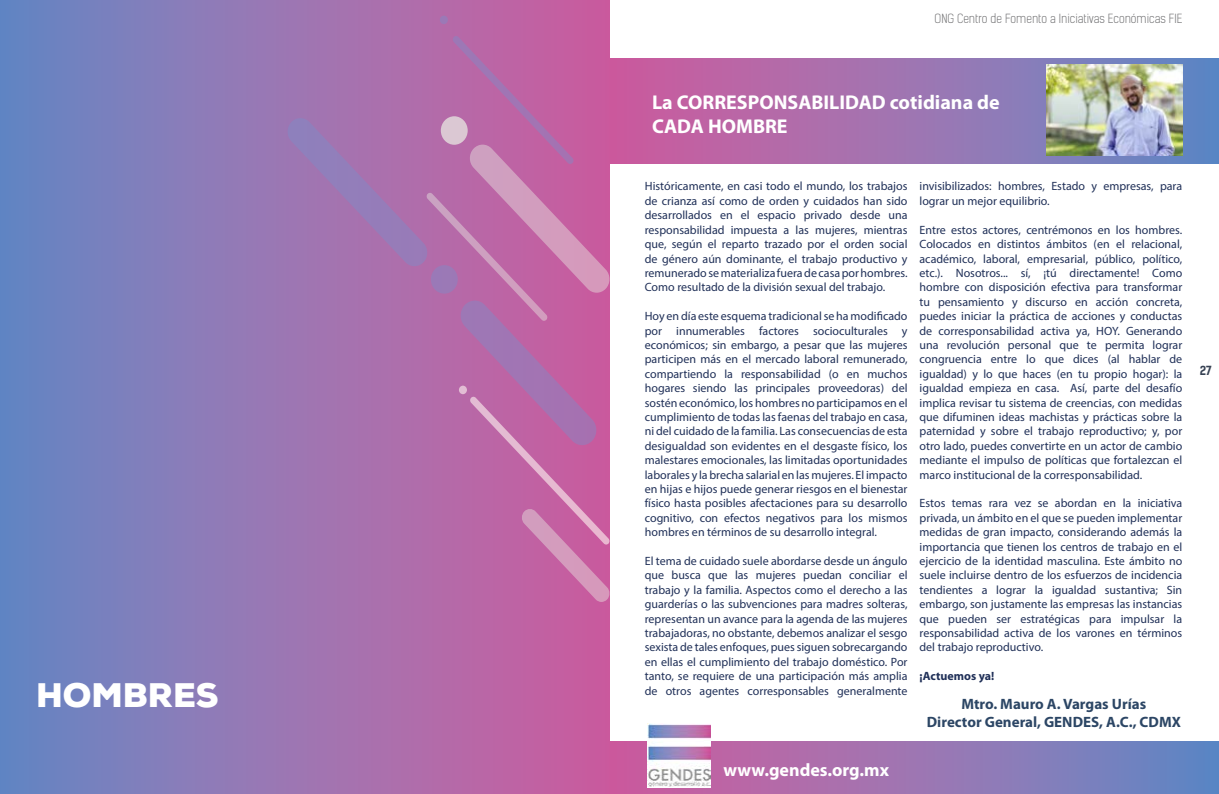
<style>
.page{position:relative;width:1219px;height:794px;background:#fff}
.page>*{position:absolute;margin:0;border:0;box-sizing:border-box;transform-origin:0 0}
.t1{font:900 34px "Nexa";color:#fff}
.t2{font:700 20px/24px "Myriad Pro";color:#fff}
.t3{font:700 18px "Myriad Pro";color:#fff}
.t4{font:700 15px/18px "Myriad Pro";color:#2c4665;text-align:center}
.t5{font:12px/14.4px "Myriad Pro";color:#203058;text-align:justify}
.t6{font:300 12px "Kelson Sans";color:#6b6b6d}
.t7{font:700 12px "Myriad Pro";color:#203058}
.t8{font:12px "Kelson Sans Bold BG";color:#364153}
</style>
<div class="page">
<div style="left:0;top:0;width:609px;height:794px;background:linear-gradient(to right,#6789c4,#d05e9e)"></div>
<svg style="left:286px;top:36px;width:325px;height:566px;background:#b36eab"></svg>
<div style="left:440px;top:16px;width:8px;height:8px;background:#9b79b6;border-radius:50%"></div>
<div style="left:459px;top:386px;width:8px;height:8px;background:#e2bdd4;border-radius:50%"></div>
<div style="left:431px;top:265px;width:27px;height:29px;background:#9b79b6;border-radius:50%"></div>
<div style="left:441px;top:116px;width:27px;height:29px;background:#dbc8d3;border-radius:50%"></div>
<svg style="left:609px;top:58px;width:610px;height:105px;background:#a370ae"></svg>
<div style="left:609px;top:741px;width:610px;height:53px;background:linear-gradient(to right,#d35f9e,#6189c5)"></div>
<img style="left:1047px;top:65px;width:136px;height:91px">
<img style="left:648px;top:723px;width:62px;height:65px">
<h1 class="t1" style="left:36px;top:674px;width:184px">HOMBRES</h1>
<p class="t6" style="left:934px;top:11px;width:249px">ONG Centro de Fomento a Iniciativas Económicas FIE</p>
<h2 class="t2" style="left:652px;top:90px;width:349px">La CORRESPONSABILIDAD cotidiana de<br>CADA HOMBRE</h2>
<p class="t5" style="left:645px;top:179px;width:264px">Históricamente, en casi todo el mundo, los trabajos de crianza así como de orden y cuidados han sido desarrollados en el espacio privado desde una responsabilidad impuesta a las mujeres, mientras que, según el reparto trazado por el orden social de género aún dominante, el trabajo productivo y remunerado se materializa fuera de casa por hombres.<br>Como resultado de la división sexual del trabajo.</p>
<p class="t5" style="left:645px;top:309px;width:264px">Hoy en día este esquema tradicional se ha modificado por innumerables factores socioculturales y económicos; sin embargo, a pesar que las mujeres participen más en el mercado laboral remunerado, compartiendo la responsabilidad (o en muchos hogares siendo las principales proveedoras) del sostén económico, los hombres no participamos en el cumplimiento de todas las faenas del trabajo en casa, ni del cuidado de la familia. Las consecuencias de esta desigualdad son evidentes en el desgaste físico, los malestares emocionales, las limitadas oportunidades laborales y la brecha salarial en las mujeres. El impacto en hijas e hijos puede generar riesgos en el bienestar físico hasta posibles afectaciones para su desarrollo cognitivo, con efectos negativos para los mismos hombres en términos de su desarrollo integral.</p>
<p class="t5" style="left:645px;top:553px;width:264px">El tema de cuidado suele abordarse desde un ángulo que busca que las mujeres puedan conciliar el trabajo y la familia. Aspectos como el derecho a las guarderías o las subvenciones para madres solteras, representan un avance para la agenda de las mujeres trabajadoras, no obstante, debemos analizar el sesgo sexista de tales enfoques, pues siguen sobrecargando en ellas el cumplimiento del trabajo doméstico. Por tanto, se requiere de una participación más amplia de otros agentes corresponsables generalmente</p>
<p class="t5" style="left:919px;top:179px;width:264px">invisibilizados: hombres, Estado y empresas, para lograr un mejor equilibrio.</p>
<p class="t5" style="left:919px;top:222px;width:264px">Entre estos actores, centrémonos en los hombres.<br>Colocados en distintos ámbitos (en el relacional, académico, laboral, empresarial, público, político, etc.). Nosotros... sí, ¡tú directamente! Como hombre con disposición efectiva para transformar tu pensamiento y discurso en acción concreta, puedes iniciar la práctica de acciones y conductas de corresponsabilidad activa ya, HOY. Generando una revolución personal que te permita lograr congruencia entre lo que dices (al hablar de igualdad) y lo que haces (en tu propio hogar): la igualdad empieza en casa. Así, parte del desafío implica revisar tu sistema de creencias, con medidas que difuminen ideas machistas y prácticas sobre la paternidad y sobre el trabajo reproductivo; y, por otro lado, puedes convertirte en un actor de cambio mediante el impulso de políticas que fortalezcan el marco institucional de la corresponsabilidad.</p>
<p class="t5" style="left:919px;top:496px;width:264px">Estos temas rara vez se abordan en la iniciativa privada, un ámbito en el que se pueden implementar medidas de gran impacto, considerando además la importancia que tienen los centros de trabajo en el ejercicio de la identidad masculina. Este ámbito no suele incluirse dentro de los esfuerzos de incidencia tendientes a lograr la igualdad sustantiva; Sin embargo, son justamente las empresas las instancias que pueden ser estratégicas para impulsar la responsabilidad activa de los varones en términos del trabajo reproductivo.</p>
<p class="t7" style="left:919px;top:669px;width:76px">¡Actuemos ya!</p>
<p class="t4" style="left:927px;top:695px;width:256px">Mtro. Mauro A. Vargas Urías<br>Director General, GENDES, A.C., CDMX</p>
<h3 class="t3" style="left:724px;top:760px;width:167px">www.gendes.org.mx</h3>
<p class="t8" style="left:1200px;top:363px;width:14px">27</p>
</div>
